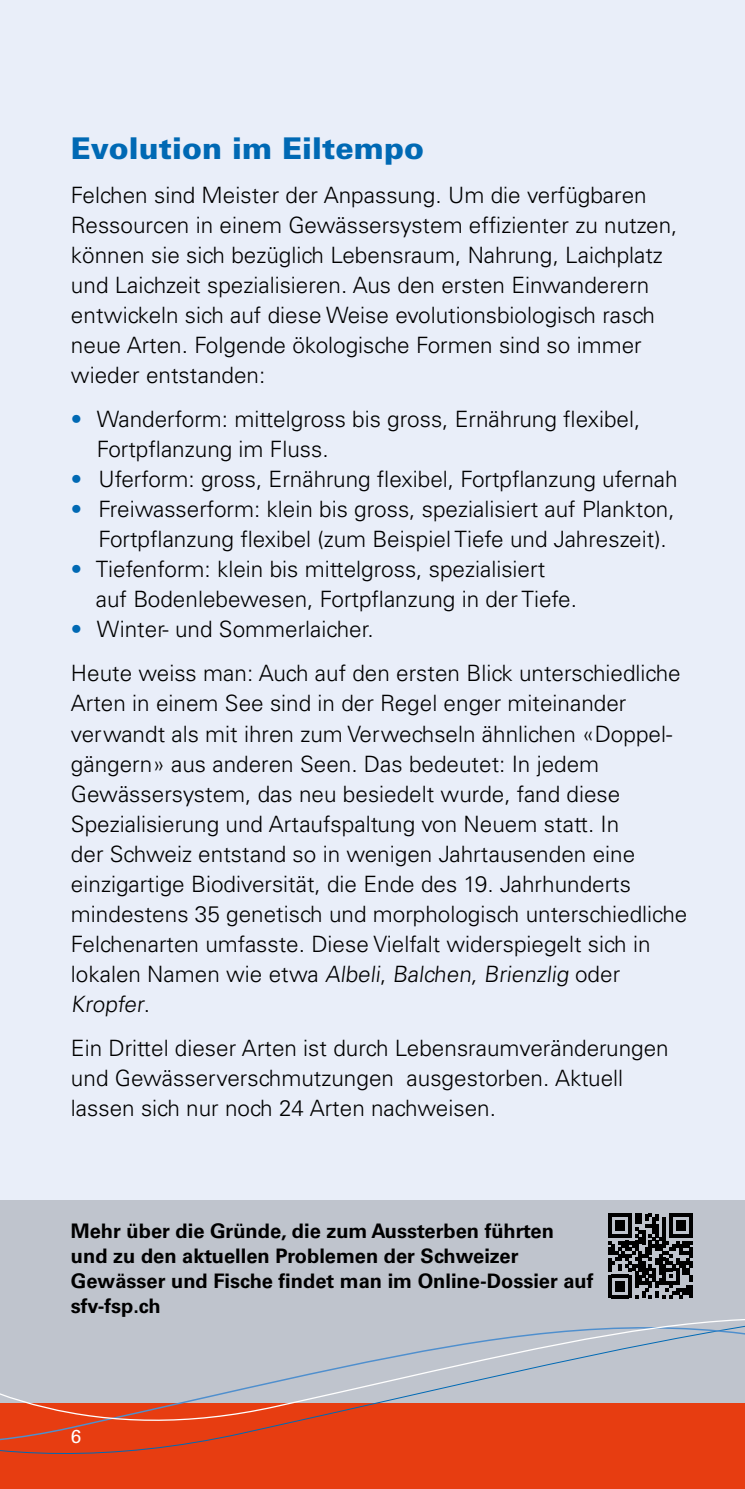
<style>
.page{position:relative;width:745px;height:1489px;background:#fff}
.page>*{position:absolute;margin:0;border:0;box-sizing:border-box;transform-origin:0 0}
.zw{font:900 30px "Univers";color:#0069b4}
.zw-2{font:300 22.5px/30px "Univers";color:#000}
.zw-3{font:700 20px/25px "Univers";color:#000}
.zw-4{font:18.75px "Univers";color:#fff}
.s1{color:#0069b4}
</style>
<div class="page">
<div style="left:0;top:0;width:744px;height:1488px;background:#e9eef9"></div>
<svg style="left:0;top:1200px;width:744px;height:288px"></svg>
<svg style="left:607px;top:1213px;width:85px;height:85px"></svg>
<p class="zw" style="left:71px;top:129px;width:354px">Evolution im Eiltempo</p>
<p class="zw-2" style="left:71px;top:180px;width:607px">Felchen sind Meister der Anpassung. Um die verfügbaren Ressourcen in einem Gewässersystem effizienter zu nutzen, können sie sich bezüglich Lebensraum, Nahrung, Laichplatz und Laichzeit spezialisieren. Aus den ersten Einwanderern entwickeln sich auf diese Weise evolutionsbiologisch rasch neue Arten. Folgende ökologische Formen sind so immer wieder entstanden:</p>
<p class="zw-2" style="left:97px;top:404px;width:544px;text-indent:-26px"><span class="s1">•</span> Wanderform: mittelgross bis gross, Ernährung flexibel,<br>Fortpflanzung im Fluss.</p>
<p class="zw-2" style="left:71px;top:464px;width:608px"><span class="s1">•</span> Uferform: gross, Ernährung flexibel, Fortpflanzung ufernah</p>
<p class="zw-2" style="left:98px;top:494px;width:577px;text-indent:-28px"><span class="s1">•</span> Freiwasserform: klein bis gross, spezialisiert auf Plankton,<br>Fortpflanzung flexibel (zum Beispiel Tiefe und Jahreszeit).</p>
<p class="zw-2" style="left:96px;top:554px;width:482px;text-indent:-25px"><span class="s1">•</span> Tiefenform: klein bis mittelgross, spezialisiert auf Bodenlebewesen, Fortpflanzung in der Tiefe.</p>
<p class="zw-2" style="left:71px;top:614px;width:304px"><span class="s1">•</span> Winter- und Sommerlaicher.</p>
<p class="zw-2" style="left:71px;top:658px;width:617px">Heute weiss man: Auch auf den ersten Blick unterschiedliche Arten in einem See sind in der Regel enger miteinander verwandt als mit ihren zum Verwechseln ähnlichen «Doppel&shy;gängern» aus anderen Seen. Das bedeutet: In jedem Gewässersystem, das neu besiedelt wurde, fand diese Spezialisierung und Artaufspaltung von Neuem statt. In<br>der Schweiz entstand so in wenigen Jahrtausenden eine einzigartige Biodiversität, die Ende des 19. Jahrhunderts mindestens 35 genetisch und morphologisch unterschiedliche Felchenarten umfasste. Diese Vielfalt widerspiegelt sich in lokalen Namen wie etwa Albeli, Balchen, Brienzlig oder Kropfer.</p>
<p class="zw-2" style="left:71px;top:1032px;width:599px">Ein Drittel dieser Arten ist durch Lebensraumveränderungen und Gewässerverschmutzungen ausgestorben. Aktuell lassen sich nur noch 24 Arten nachweisen.</p>
<p class="zw-3" style="left:71px;top:1218px;width:523px">Mehr über die Gründe, die zum Aussterben führten und zu den aktuellen Problemen der Schweizer Gewässer und Fische findet man im Online-Dossier auf sfv-fsp.ch</p>
<p class="zw-4" style="left:71px;top:1424px;width:12px">6</p>
</div>
